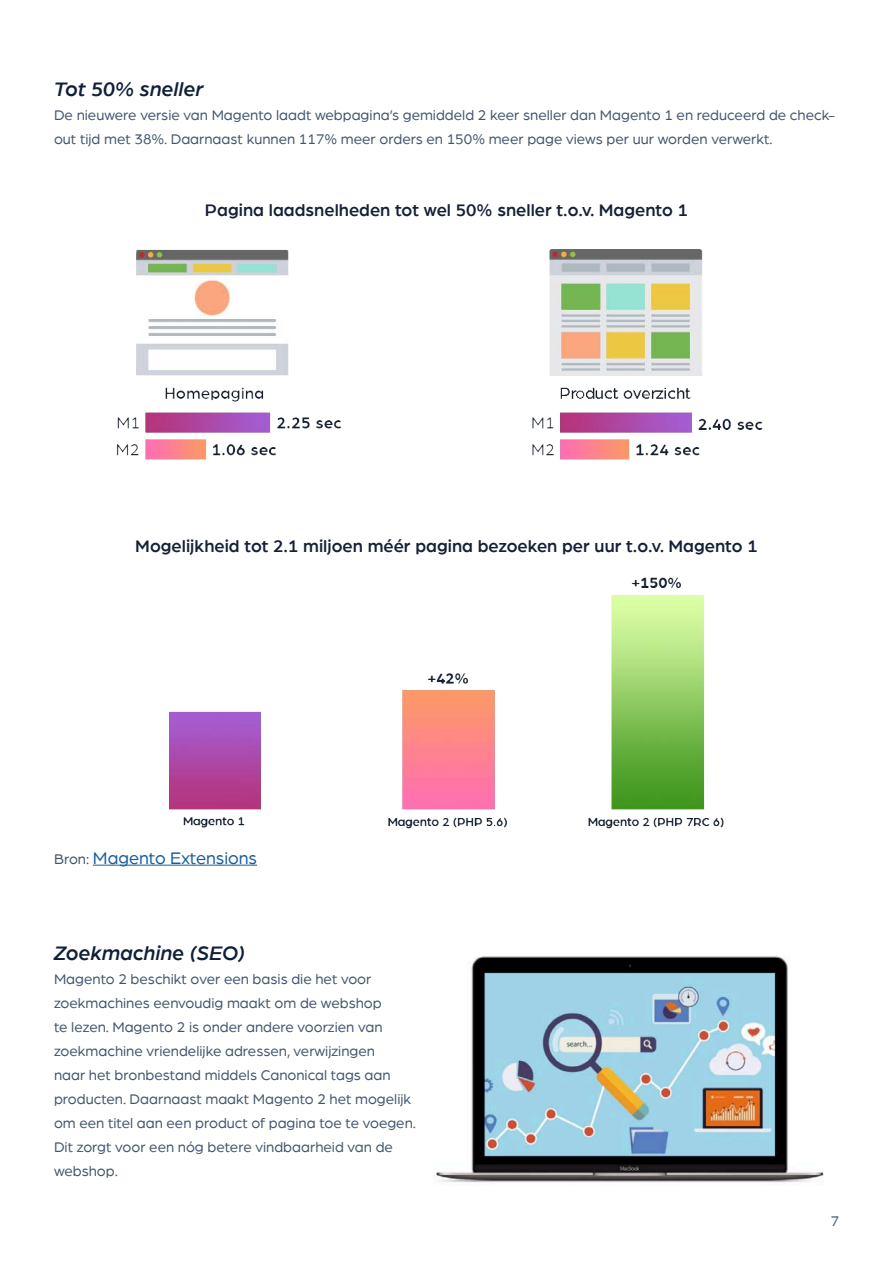
<style>
.page{position:relative;width:893px;height:1263px;background:#fff}
.page>*{position:absolute;margin:0;border:0;box-sizing:border-box;transform-origin:0 0}
.Kop_3{font:italic 500 21px "Arboria";color:#0f2039}
.Kop_4__niet_in_inhou{font:500 18px "Arboria";color:#151f37}
.t1{font:18px "Arboria";color:#175d9e}
.t2{font:15px/24px "Arboria";color:#43556e}
.s1{font-size:15px;color:#43556e}
</style>
<div class="page">
<img style="left:117px;top:249px;width:646px;height:211px">
<img style="left:169px;top:577px;width:555px;height:252px">
<hr style="left:93px;top:865px;width:164px;height:1px;background:#175d9e">
<img style="left:436px;top:956px;width:388px;height:227px">
<p class="Kop_3" style="left:54px;top:75px;width:151px">Tot 50% sneller</p>
<p class="t2" style="left:54px;top:102px;width:782px">De nieuwere versie van Magento laadt webpagina’s gemiddeld 2 keer sneller dan Magento 1 en reduceerd de check&shy;out tijd met 38%. Daarnaast kunnen 117% meer orders en 150% meer page views per uur worden verwerkt.</p>
<p class="Kop_4__niet_in_inhou" style="left:205px;top:198px;width:485px">Pagina laadsnelheden tot wel 50% sneller t.o.v. Magento 1</p>
<p class="Kop_4__niet_in_inhou" style="left:135px;top:534px;width:624px">Mogelijkheid tot 2.1 miljoen méér pagina bezoeken per uur t.o.v. Magento 1</p>
<p class="t1" style="left:54px;top:846px;width:205px"><span class="s1">Bron:</span> Magento Extensions</p>
<p class="Kop_3" style="left:54px;top:939px;width:193px">Zoekmachine (SEO)</p>
<p class="t2" style="left:54px;top:966px;width:363px">Magento 2 beschikt over een basis die het voor zoekmachines eenvoudig maakt om de webshop<br>te lezen. Magento 2 is onder andere voorzien van zoekmachine vriendelijke adressen, verwijzingen<br>naar het bronbestand middels Canonical tags aan producten. Daarnaast maakt Magento 2 het mogelijk om een titel aan een product of pagina toe te voegen.<br>Dit zorgt voor een nóg betere vindbaarheid van de webshop.</p>
<p class="t2" style="left:830px;top:1208px;width:10px">7</p>
</div>
